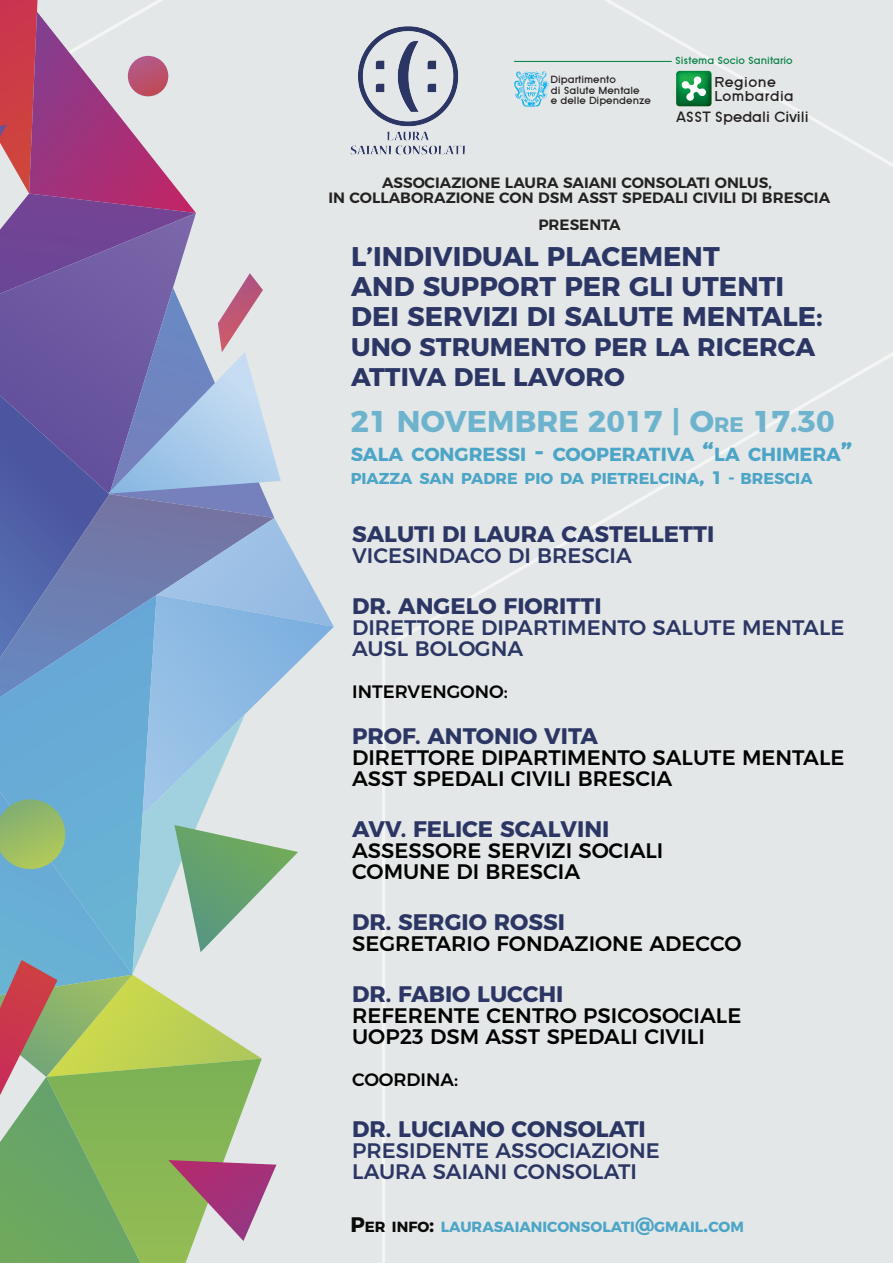
<style>
.page{position:relative;width:893px;height:1263px;background:#fff}
.page>*{position:absolute;margin:0;border:0;box-sizing:border-box;transform-origin:0 0}
.t1{font:700 30px "Montserrat";color:rgb(76 165 198/.78)}
.t2{font:700 27px/30px "Montserrat";color:#2c3664}
.t3{font:700 25.5px/30px "Montserrat";color:#2c3664}
.t4{font:700 22.5px "Montserrat";color:#2c3664}
.t5{font:500 21px/21px "Montserrat";color:#000}
.t6{font:500 21px/21px "Montserrat";color:#2c3664}
.t7{font:700 18.9px "Montserrat";color:#4ca5c6}
.t8{font:500 18px "Montserrat";color:#000}
.t9{font:700 15.75px "Montserrat";color:#4ca5c6}
.t10{font:700 15.6px "SF Old Republic";color:#231f20}
.t11{font:600 15px/15px "Montserrat";color:#222221;text-align:center}
.t12{font:700 14.85px "SF Old Republic";letter-spacing:.03em;color:#231f20}
.t13{font:700 14.7px "Montserrat";color:#4ca5c6}
.t14{font:700 10.8px/10.9px "SF Old Republic";color:#231f20}
.t15{font:700 10.8px "SF Old Republic";color:#048045}
.s1{font-family:"SF Old Republic SC"}
.s2{font-size:21px}
.s3{font-size:27px}
.s4{font-size:22.5px}
.s5{font-size:18px}
.s6{font-size:21px;color:#0a0a0a}
.s7{color:#0a0a0a}
</style>
<div class="page">
<div style="left:334px;top:0;width:559px;height:1263px;background:#e4e7e7"></div>
<svg style="left:0;top:0;width:334px;height:1263px;background:#a3aeb9"></svg>
<div style="left:128px;top:56px;width:40px;height:40px;background:linear-gradient(to bottom,#b45c8b,#be4a59);border-radius:50%"></div>
<img style="left:326px;top:20px;width:164px;height:141px">
<hr style="left:514px;top:61px;width:158px;height:1px;background:#048045">
<svg style="left:676px;top:71px;width:35px;height:35px"></svg>
<img style="left:514px;top:72px;width:34px;height:34px">
<p class="t15" style="left:675px;top:55px;width:119px">Sistema Socio Sanitario</p>
<p class="t14" style="left:550px;top:74px;width:91px">Dipartimento<br>di Salute Mentale</p>
<p class="t12" style="left:715px;top:74px;width:63px">Regione</p>
<p class="t14" style="left:551px;top:95px;width:102px">e delle Dipendenze</p>
<p class="t12" style="left:715px;top:88px;width:81px">Lombardia</p>
<p class="t10" style="left:676px;top:108px;width:134px"><span class="s1">ASST</span> Spedali Civili</p>
<p class="t11" style="left:328px;top:173px;width:503px">ASSOCIAZIONE LAURA SAIANI CONSOLATI ONLUS,<br>IN COLLABORAZIONE CON DSM ASST SPEDALI CIVILI DI BRESCIA</p>
<p class="t11" style="left:538px;top:215px;width:84px">PRESENTA</p>
<p class="t2" style="left:351px;top:239px;width:473px">L’INDIVIDUAL PLACEMENT<br>AND SUPPORT PER GLI UTENTI<br>DEI SERVIZI DI SALUTE MENTALE:</p>
<p class="t3" style="left:351px;top:330px;width:466px">UNO STRUMENTO PER LA RICERCA<br>ATTIVA DEL LAVORO</p>
<h1 class="t1" style="left:351px;top:397px;width:486px">21 NOVEMBRE 2017 | O<span class="s2">RE</span> 17.30</h1>
<p class="t7" style="left:351px;top:438px;width:503px">SALA CONGRESSI <span class="s3">-</span> COOPERATIVA <span class="s3">“</span>LA CHIMERA<span class="s3">”</span></p>
<p class="t9" style="left:351px;top:465px;width:463px">PIAZZA SAN PADRE PIO DA PIETRELCINA<span class="s4">,</span> <span class="s5">1 -</span> BRESCIA</p>
<p class="t4" style="left:352px;top:515px;width:364px">SALUTI DI LAURA CASTELLETTI</p>
<p class="t6" style="left:352px;top:543px;width:281px">VICESINDACO DI BRESCIA</p>
<p class="t4" style="left:352px;top:587px;width:251px">DR. ANGELO FIORITTI</p>
<p class="t6" style="left:352px;top:615px;width:494px">DIRETTORE DIPARTIMENTO SALUTE MENTALE<br>AUSL BOLOGNA</p>
<p class="t8" style="left:352px;top:677px;width:157px">INTERVENGONO:</p>
<p class="t4" style="left:352px;top:718px;width:247px">PROF. ANTONIO VITA</p>
<p class="t5" style="left:352px;top:745px;width:494px">DIRETTORE DIPARTIMENTO SALUTE MENTALE<br>ASST SPEDALI CIVILI BRESCIA</p>
<p class="t4" style="left:352px;top:811px;width:259px">AVV. FELICE SCALVINI</p>
<p class="t5" style="left:352px;top:838px;width:313px">ASSESSORE SERVIZI SOCIALI<br>COMUNE DI BRESCIA</p>
<p class="t4" style="left:352px;top:904px;width:214px">DR. SERGIO ROSSI</p>
<p class="t5" style="left:352px;top:931px;width:391px">SEGRETARIO FONDAZIONE ADECCO</p>
<p class="t4" style="left:352px;top:976px;width:213px">DR. FABIO LUCCHI</p>
<p class="t5" style="left:352px;top:1003px;width:391px">REFERENTE CENTRO PSICOSOCIALE<br>UOP23 DSM ASST SPEDALI CIVILI</p>
<p class="t8" style="left:352px;top:1065px;width:107px">COORDINA:</p>
<p class="t4" style="left:352px;top:1111px;width:295px">DR. LUCIANO CONSOLATI</p>
<p class="t6" style="left:352px;top:1138px;width:309px">PRESIDENTE ASSOCIAZIONE<br>LAURA SAIANI CONSOLATI</p>
<p class="t13" style="left:350px;top:1214px;width:395px"><span class="s6">P</span><span class="s7">ER INFO</span><span class="s6">:</span> LAURASAIANICONSOLATI<span class="s2">@</span>GMAIL<span class="s2">.</span>COM</p>
</div>
